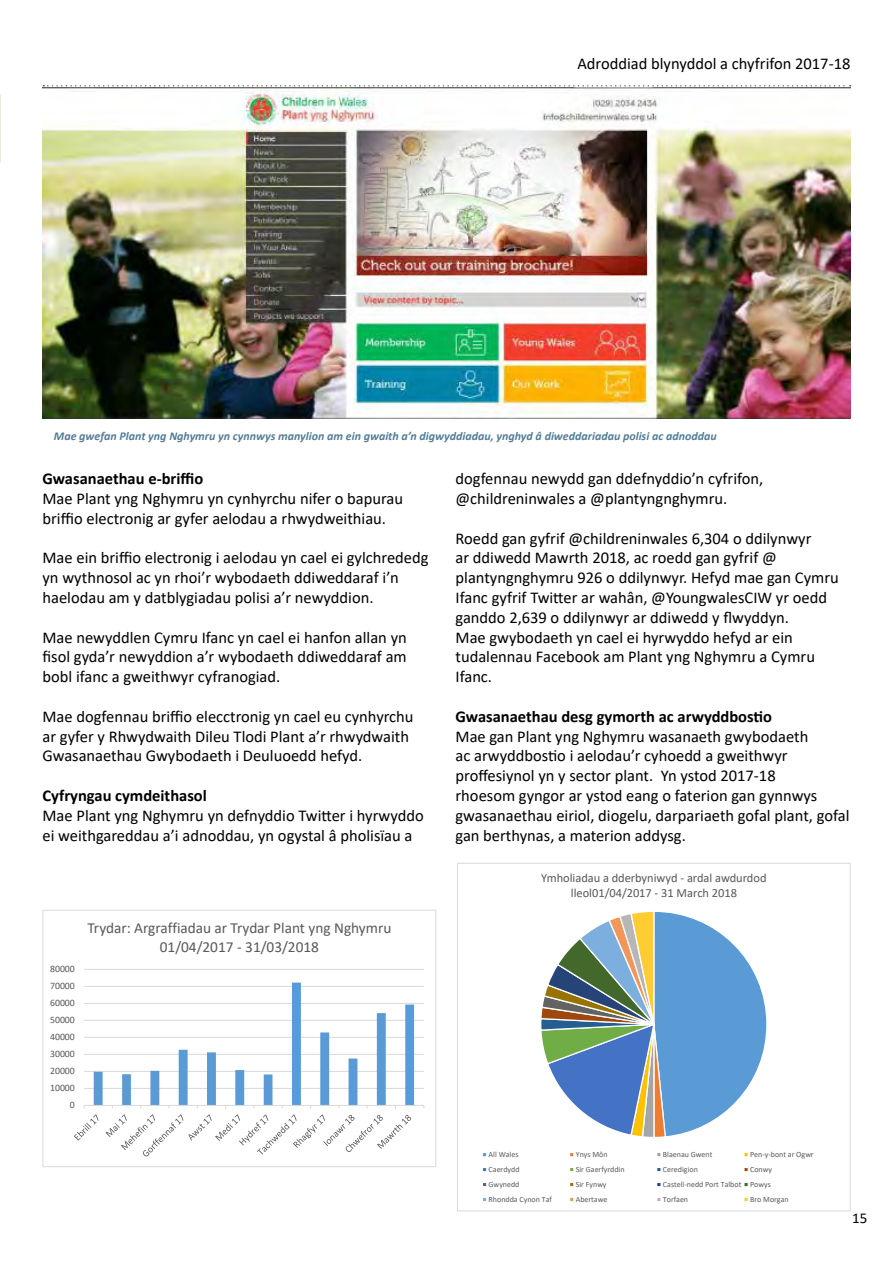
<style>
.page{position:relative;width:893px;height:1263px;background:#fff}
.page>*{position:absolute;margin:0;border:0;box-sizing:border-box;transform-origin:0 0}
.t1{font:16.5px/19.8px "Calibri";color:#000}
.t2{font:700 16.5px "Calibri";color:#000}
.t3{font:15.3px/18.8px "Calibri";letter-spacing:-.005em;color:#595959;text-align:center}
.t4{font:15px "Calibri";color:#000}
.t5{font:12.45px/15.1px "Calibri";letter-spacing:-.005em;color:#595959;text-align:center}
.t6{font:italic 700 12px "Calibri";color:#537d95}
.t7{font:9.75px "Calibri";color:#595959}
.t8{font:7.95px "Calibri";color:#595959}
</style>
<div class="page">
<svg style="left:43px;top:85px;width:808px;height:2px"></svg>
<img style="left:43px;top:87px;width:807px;height:331px">
<hr style="left:84px;top:1088px;width:340px;height:1px;background:#d9d9d9">
<hr style="left:84px;top:1071px;width:340px;height:1px;background:#d9d9d9">
<hr style="left:84px;top:1054px;width:340px;height:1px;background:#d9d9d9">
<hr style="left:84px;top:1037px;width:340px;height:1px;background:#d9d9d9">
<hr style="left:84px;top:1020px;width:340px;height:1px;background:#d9d9d9">
<hr style="left:84px;top:1003px;width:340px;height:1px;background:#d9d9d9">
<hr style="left:84px;top:986px;width:340px;height:1px;background:#d9d9d9">
<hr style="left:84px;top:969px;width:340px;height:1px;background:#d9d9d9">
<hr style="left:84px;top:1105px;width:340px;height:1px;background:#d9d9d9">
<svg style="left:94px;top:982px;width:320px;height:126px"></svg>
<svg style="left:74px;top:1114px;width:24px;height:26px"></svg>
<svg style="left:106px;top:1114px;width:305px;height:42px"></svg>
<div style="left:43px;top:910px;width:393px;height:257px;border:1px solid #d9d9d9"></div>
<svg style="left:541px;top:911px;width:226px;height:226px"></svg>
<svg style="left:483px;top:1153px;width:4px;height:4px"></svg>
<svg style="left:570px;top:1153px;width:4px;height:4px"></svg>
<svg style="left:657px;top:1153px;width:4px;height:4px"></svg>
<svg style="left:744px;top:1152px;width:5px;height:5px"></svg>
<svg style="left:483px;top:1168px;width:4px;height:4px"></svg>
<svg style="left:570px;top:1168px;width:4px;height:4px"></svg>
<svg style="left:657px;top:1168px;width:4px;height:4px"></svg>
<svg style="left:744px;top:1167px;width:5px;height:5px"></svg>
<svg style="left:483px;top:1183px;width:4px;height:4px"></svg>
<svg style="left:570px;top:1183px;width:4px;height:4px"></svg>
<svg style="left:657px;top:1183px;width:4px;height:4px"></svg>
<svg style="left:744px;top:1182px;width:5px;height:5px"></svg>
<svg style="left:483px;top:1197px;width:4px;height:5px"></svg>
<svg style="left:570px;top:1197px;width:4px;height:5px"></svg>
<svg style="left:657px;top:1198px;width:4px;height:3px"></svg>
<svg style="left:744px;top:1197px;width:5px;height:5px"></svg>
<div style="left:457px;top:863px;width:393px;height:348px;border:1px solid #d9d9d9"></div>
<p class="t1" style="left:577px;top:54px;width:275px">Adroddiad blynyddol a chyfrifon 2017-18</p>
<p class="t6" style="left:54px;top:428px;width:664px">Mae gwefan Plant yng Nghymru yn cynnwys manylion am ein gwaith a’n digwyddiadau, ynghyd â diweddariadau polisi ac adnoddau</p>
<p class="t2" style="left:43px;top:467px;width:162px">Gwasanaethau e-briffio</p>
<p class="t1" style="left:43px;top:488px;width:362px">Mae Plant yng Nghymru yn cynhyrchu nifer o bapurau briffio electronig ar gyfer aelodau a rhwydweithiau.</p>
<p class="t1" style="left:43px;top:548px;width:388px">Mae ein briffio electronig i aelodau yn cael ei gylchrededg yn wythnosol ac yn rhoi’r wybodaeth ddiweddaraf i’n haelodau am y datblygiadau polisi a’r newyddion.</p>
<p class="t1" style="left:43px;top:627px;width:366px;text-align:justify">Mae newyddlen Cymru Ifanc yn cael ei hanfon allan yn fisol gyda’r newyddion a’r wybodaeth ddiweddaraf am bobl ifanc a gweithwyr cyfranogiad.</p>
<p class="t1" style="left:43px;top:706px;width:373px">Mae dogfennau briffio elecctronig yn cael eu cynhyrchu ar gyfer y Rhwydwaith Dileu Tlodi Plant a’r rhwydwaith<br>Gwasanaethau Gwybodaeth i Deuluoedd hefyd.</p>
<p class="t2" style="left:43px;top:784px;width:166px">Cyfryngau cymdeithasol</p>
<p class="t1" style="left:43px;top:805px;width:383px">Mae Plant yng Nghymru yn defnyddio Twitter i hyrwyddo ei weithgareddau a’i adnoddau, yn ogystal â pholisïau a</p>
<p class="t7" style="left:50px;top:962px;width:26px">80000</p>
<p class="t7" style="left:50px;top:979px;width:26px">70000</p>
<p class="t7" style="left:50px;top:996px;width:26px">60000</p>
<p class="t7" style="left:50px;top:1013px;width:26px">50000</p>
<p class="t7" style="left:50px;top:1030px;width:26px">40000</p>
<p class="t7" style="left:50px;top:1047px;width:26px">30000</p>
<p class="t7" style="left:50px;top:1064px;width:26px">20000</p>
<p class="t7" style="left:50px;top:1081px;width:26px">10000</p>
<p class="t7" style="left:70px;top:1098px;width:6px">0</p>
<p class="t3" style="left:87px;top:918px;width:306px">Trydar: Argraffiadau ar Trydar Plant yng Nghymru<br>01/04/2017 - 31/03/2018</p>
<p class="t1" style="left:456px;top:468px;width:309px">dogfennau newydd gan ddefnyddio’n cyfrifon, @childreninwales a @plantyngnghymru.</p>
<p class="t1" style="left:456px;top:528px;width:385px">Roedd gan gyfrif @childreninwales 6,304 o ddilynwyr<br>ar ddiwedd Mawrth 2018, ac roedd gan gyfrif @ plantyngnghymru 926 o ddilynwyr. Hefyd mae gan Cymru Ifanc gyfrif Twitter ar wahân, @YoungwalesCIW yr oedd ganddo 2,639 o ddilynwyr ar ddiwedd y flwyddyn.<br>Mae gwybodaeth yn cael ei hyrwyddo hefyd ar ein tudalennau Facebook am Plant yng Nghymru a Cymru Ifanc.</p>
<p class="t2" style="left:456px;top:705px;width:318px">Gwasanaethau desg gymorth ac arwyddbostio</p>
<p class="t1" style="left:456px;top:726px;width:395px">Mae gan Plant yng Nghymru wasanaeth gwybodaeth<br>ac arwyddbostio i aelodau’r cyhoedd a gweithwyr proffesiynol yn y sector plant. Yn ystod 2017-18<br>rhoesom gyngor ar ystod eang o faterion gan gynnwys gwasanaethau eiriol, diogelu, darpariaeth gofal plant, gofal gan berthynas, a materion addysg.</p>
<p class="t5" style="left:541px;top:870px;width:227px">Ymholiadau a dderbyniwyd - ardal awdurdod lleol01/04/2017 - 31 March 2018</p>
<p class="t8" style="left:489px;top:1149px;width:31px">All Wales</p>
<p class="t8" style="left:576px;top:1149px;width:33px">Ynys Môn</p>
<p class="t8" style="left:663px;top:1149px;width:51px">Blaenau Gwent</p>
<p class="t8" style="left:750px;top:1149px;width:65px">Pen-y-bont ar Ogwr</p>
<p class="t8" style="left:489px;top:1164px;width:32px">Caerdydd</p>
<p class="t8" style="left:576px;top:1164px;width:50px">Sir Gaerfyrddin</p>
<p class="t8" style="left:663px;top:1164px;width:36px">Ceredigion</p>
<p class="t8" style="left:750px;top:1164px;width:23px">Conwy</p>
<p class="t8" style="left:489px;top:1178px;width:32px">Gwynedd</p>
<p class="t8" style="left:576px;top:1178px;width:32px">Sir Fynwy</p>
<p class="t8" style="left:663px;top:1178px;width:109px">Castell-nedd Port Talbot Powys</p>
<p class="t8" style="left:489px;top:1193px;width:65px">Rhondda Cynon Taf</p>
<p class="t8" style="left:576px;top:1193px;width:33px">Abertawe</p>
<p class="t8" style="left:663px;top:1193px;width:27px">Torfaen</p>
<p class="t8" style="left:750px;top:1193px;width:40px">Bro Morgan</p>
<p class="t4" style="left:852px;top:1208px;width:17px">15</p>
</div>
